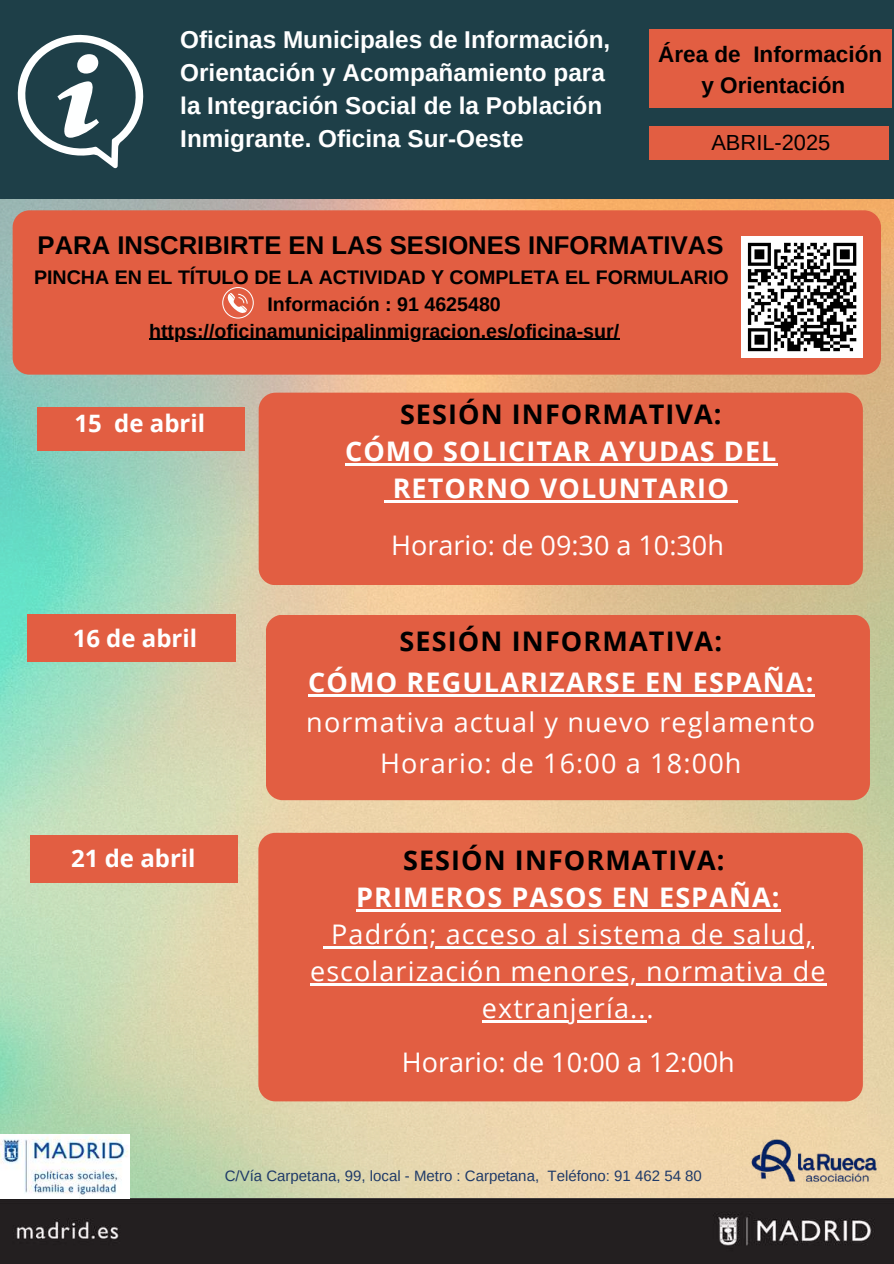
<style>
.page{position:relative;width:894px;height:1264px;background:#fff}
.page>*{position:absolute;margin:0;border:0;box-sizing:border-box;transform-origin:0 0}
.t1{font:27px/37px "Open Sans";letter-spacing:.04em;color:#fff;text-align:center}
.t2{font:700 27px/37.2px "Open Sans";letter-spacing:.04em;color:#fff;text-align:center}
.t3{font:700 27px "Open Sans";letter-spacing:.04em;color:#000}
.t4{font:27px/40.5px "Open Sans";letter-spacing:.04em;color:#feffff;text-align:center}
.t5{font:27px "Open Sans";color:#fff}
.t6{font:700 27px "Open Sans";letter-spacing:.045em;color:#feffff}
.t7{font:700 25.65px "Arimo";color:#000}
.t8{font:700 24.3px/33px "Arimo";color:#fff}
.t9{font:700 24px "Open Sans";color:#feffff}
.t10{font:700 24px "Open Sans";color:#fff}
.t11{font:700 22.5px/31.5px "Arimo";color:#000;text-align:center}
.t12{font:21.9px "Arimo";color:#000}
.t13{font:700 19.65px/27px "Arimo";color:#000;text-align:center}
.t14{font:15px "Arimo";color:#1f3a68}
</style>
<div class="page">
<img style="left:0;top:199px;width:893px;height:1064px">
<div style="left:0;top:1198px;width:892px;height:65px;background:#231f20"></div>
<div style="left:13px;top:210px;width:867px;height:164px;background:#e25e42;border-radius:17px"></div>
<hr style="left:149px;top:339px;width:470px;height:1px;background:#000">
<svg style="left:222px;top:287px;width:32px;height:31px"></svg>
<img style="left:0;top:1134px;width:129px;height:64px">
<div style="left:0;top:0;width:893px;height:199px;background:#1e3f48"></div>
<div style="left:649px;top:30px;width:241px;height:78px;background:#e25e42"></div>
<div style="left:649px;top:126px;width:239px;height:34px;background:#e25e42"></div>
<svg style="left:17px;top:34px;width:127px;height:134px"></svg>
<div style="left:741px;top:236px;width:121px;height:122px;background:#fff"></div>
<svg style="left:747px;top:242px;width:110px;height:110px"></svg>
<div style="left:258px;top:392px;width:604px;height:193px;background:#e25e42"></div>
<div style="left:37px;top:407px;width:207px;height:44px;background:#e25e42"></div>
<hr style="left:345px;top:463px;width:432px;height:3px;background:#fff">
<svg style="left:384px;top:500px;width:8px;height:3px"></svg>
<hr style="left:392px;top:500px;width:337px;height:3px;background:#fff">
<svg style="left:729px;top:500px;width:8px;height:3px"></svg>
<div style="left:258px;top:832px;width:604px;height:269px;background:#e25e42;border-radius:17px"></div>
<div style="left:31px;top:835px;width:207px;height:47px;background:#e25e42"></div>
<hr style="left:356px;top:909px;width:424px;height:2px;background:#fff">
<svg style="left:323px;top:946px;width:8px;height:2px"></svg>
<hr style="left:331px;top:946px;width:482px;height:2px;background:#fff">
<hr style="left:310px;top:983px;width:516px;height:2px;background:#fff">
<hr style="left:482px;top:1020px;width:164px;height:2px;background:#fff">
<div style="left:28px;top:614px;width:208px;height:48px;background:#e25e42"></div>
<div style="left:266px;top:614px;width:603px;height:186px;background:#e25e42;border-radius:17px"></div>
<hr style="left:308px;top:694px;width:506px;height:2px;background:#feffff">
<img style="left:739px;top:1123px;width:148px;height:74px">
<p class="t8" style="left:180px;top:23px;width:431px">Oficinas Municipales de Información, Orientación y Acompañamiento para la Integración Social de la Población Inmigrante. Oficina Sur-Oeste</p>
<p class="t11" style="left:658px;top:38px;width:225px">Área de Información y Orientación</p>
<p class="t12" style="left:711px;top:130px;width:120px">ABRIL-2025</p>
<h2 class="t7" style="left:38px;top:231px;width:687px">PARA INSCRIBIRTE EN LAS SESIONES INFORMATIVAS</h2>
<p class="t13" style="left:34px;top:263px;width:696px">PINCHA EN EL TÍTULO DE LA ACTIVIDAD Y COMPLETA EL FORMULARIO<br>Información : 91 4625480 https://oficinamunicipalinmigracion.es/oficina-sur/</p>
<p class="t10" style="left:74px;top:406px;width:132px">15 de abril</p>
<h1 class="t3" style="left:400px;top:395px;width:323px">SESIÓN INFORMATIVA:</h1>
<h1 class="t2" style="left:345px;top:432px;width:433px">CÓMO SOLICITAR AYUDAS DEL<br>RETORNO VOLUNTARIO</h1>
<h1 class="t5" style="left:391px;top:526px;width:334px">Horario: de 09:30 a 10:30h</h1>
<p class="t9" style="left:72px;top:615px;width:126px">16 de abril</p>
<p class="t9" style="left:73px;top:621px;width:126px">16 de abril</p>
<h1 class="t3" style="left:399px;top:622px;width:324px">SESIÓN INFORMATIVA:</h1>
<h1 class="t6" style="left:308px;top:663px;width:506px">CÓMO REGULARIZARSE EN ESPAÑA:</h1>
<h1 class="t4" style="left:306px;top:701px;width:510px">normativa actual y nuevo reglamento<br>Horario: de 16:00 a 18:00h</h1>
<p class="t9" style="left:71px;top:841px;width:126px">21 de abril</p>
<h1 class="t3" style="left:403px;top:841px;width:323px">SESIÓN INFORMATIVA:</h1>
<h1 class="t2" style="left:356px;top:878px;width:424px">PRIMEROS PASOS EN ESPAÑA:</h1>
<h1 class="t1" style="left:310px;top:915px;width:517px">Padrón; acceso al sistema de salud, escolarización menores, normativa de extranjería...</h1>
<h1 class="t5" style="left:402px;top:1043px;width:334px">Horario: de 10:00 a 12:00h</h1>
<p class="t14" style="left:225px;top:1167px;width:478px">C/Vía Carpetana, 99, local - Metro : Carpetana, Teléfono: 91 462 54 80</p>
</div>
